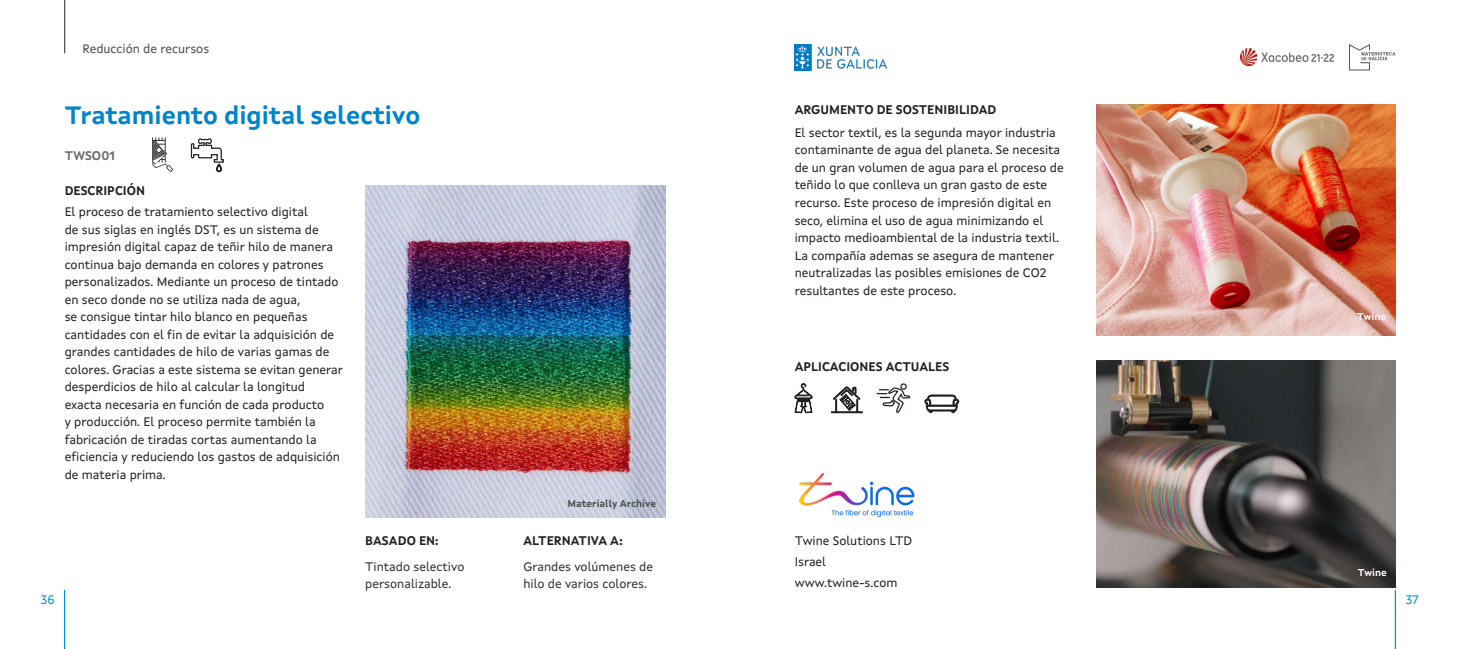
<style>
.page{position:relative;width:1460px;height:649px;background:#fff}
.page>*{position:absolute;margin:0;border:0;box-sizing:border-box;transform-origin:0 0}
.NomMaterial{font:700 25px "Xunta Sans";color:#0084ca}
.t1{font:12.5px/17.5px "Xunta Sans";color:#231f20}
.t2{font:700 12.5px "Xunta Sans";color:#231f20}
.t3{font:12.5px/17.5px "Xunta Sans";color:#312f30}
.t4{font:12.5px "Xunta Sans";color:#4b4c4d}
.t5{font:700 12.5px "Xunta Sans";color:#6c6d70}
.t6{font:12.5px "Xunta Sans";color:#068fd0}
.t7{font:700 10px "Xunta Sans";color:#4b4c4d}
.t8{font:700 10px "Xunta Sans";color:#fff}
</style>
<div class="page">
<hr style="left:1394px;top:589px;width:2px;height:59px;background:#068fd0">
<hr style="left:64px;top:0;width:1px;height:53px;background:#4b4c4d">
<img style="left:794px;top:44px;width:92px;height:26px">
<img style="left:1240px;top:49px;width:93px;height:17px">
<svg style="left:1349px;top:44px;width:46px;height:26px"></svg>
<hr style="left:64px;top:589px;width:1px;height:59px;background:#068fd0">
<img style="left:365px;top:185px;width:300px;height:332px">
<svg style="left:152px;top:137px;width:21px;height:35px"></svg>
<svg style="left:190px;top:138px;width:34px;height:34px"></svg>
<img style="left:799px;top:472px;width:116px;height:45px">
<img style="left:1096px;top:361px;width:299px;height:226px">
<img style="left:1096px;top:105px;width:299px;height:230px">
<svg style="left:876px;top:383px;width:35px;height:30px"></svg>
<svg style="left:794px;top:383px;width:18px;height:31px"></svg>
<svg style="left:831px;top:386px;width:31px;height:27px"></svg>
<svg style="left:924px;top:394px;width:35px;height:19px"></svg>
<p class="t4" style="left:82px;top:41px;width:128px">Reducción de recursos</p>
<p class="NomMaterial" style="left:65px;top:100px;width:357px">Tratamiento digital selectivo</p>
<p class="t5" style="left:65px;top:147px;width:52px">TWSO01</p>
<p class="t2" style="left:65px;top:183px;width:82px">DESCRIPCIÓN</p>
<p class="t1" style="left:65px;top:203px;width:280px">El proceso de tratamiento selectivo digital<br>de sus siglas en inglés DST, es un sistema de impresión digital capaz de teñir hilo de manera continua bajo demanda en colores y patrones personalizados. Mediante un proceso de tintado en seco donde no se utiliza nada de agua,<br>se consigue tintar hilo blanco en pequeñas cantidades con el fin de evitar la adquisición de grandes cantidades de hilo de varias gamas de colores. Gracias a este sistema se evitan generar desperdicios de hilo al calcular la longitud exacta necesaria en función de cada producto<br>y producción. El proceso permite también la fabricación de tiradas cortas aumentando la eficiencia y reduciendo los gastos de adquisición de materia prima.</p>
<p class="t7" style="left:567px;top:497px;width:90px">Materially Archive</p>
<p class="t2" style="left:365px;top:533px;width:75px">BASADO EN:</p>
<p class="t2" style="left:523px;top:532px;width:101px">ALTERNATIVA A:</p>
<p class="t3" style="left:365px;top:557px;width:101px">Tintado selectivo personalizable.</p>
<p class="t3" style="left:523px;top:557px;width:131px">Grandes volúmenes de hilo de varios colores.</p>
<p class="t2" style="left:794px;top:102px;width:203px">ARGUMENTO DE SOSTENIBILIDAD</p>
<p class="t1" style="left:794px;top:124px;width:271px">El sector textil, es la segunda mayor industria contaminante de agua del planeta. Se necesita de un gran volumen de agua para el proceso de teñido lo que conlleva un gran gasto de este recurso. Este proceso de impresión digital en seco, elimina el uso de agua minimizando el impacto medioambiental de la industria textil.<br>La compañía ademas se asegura de mantener neutralizadas las posibles emisiones de CO2 resultantes de este proceso.</p>
<p class="t2" style="left:794px;top:358px;width:156px">APLICACIONES ACTUALES</p>
<p class="t1" style="left:794px;top:531px;width:119px">Twine Solutions LTD</p>
<p class="t1" style="left:794px;top:552px;width:33px">Israel</p>
<p class="t1" style="left:794px;top:573px;width:104px">www.twine-s.com</p>
<p class="t8" style="left:1357px;top:311px;width:30px">Twine</p>
<p class="t8" style="left:1357px;top:566px;width:30px">Twine</p>
<p class="t6" style="left:41px;top:592px;width:15px">36</p>
<p class="t6" style="left:1405px;top:592px;width:15px">37</p>
</div>
